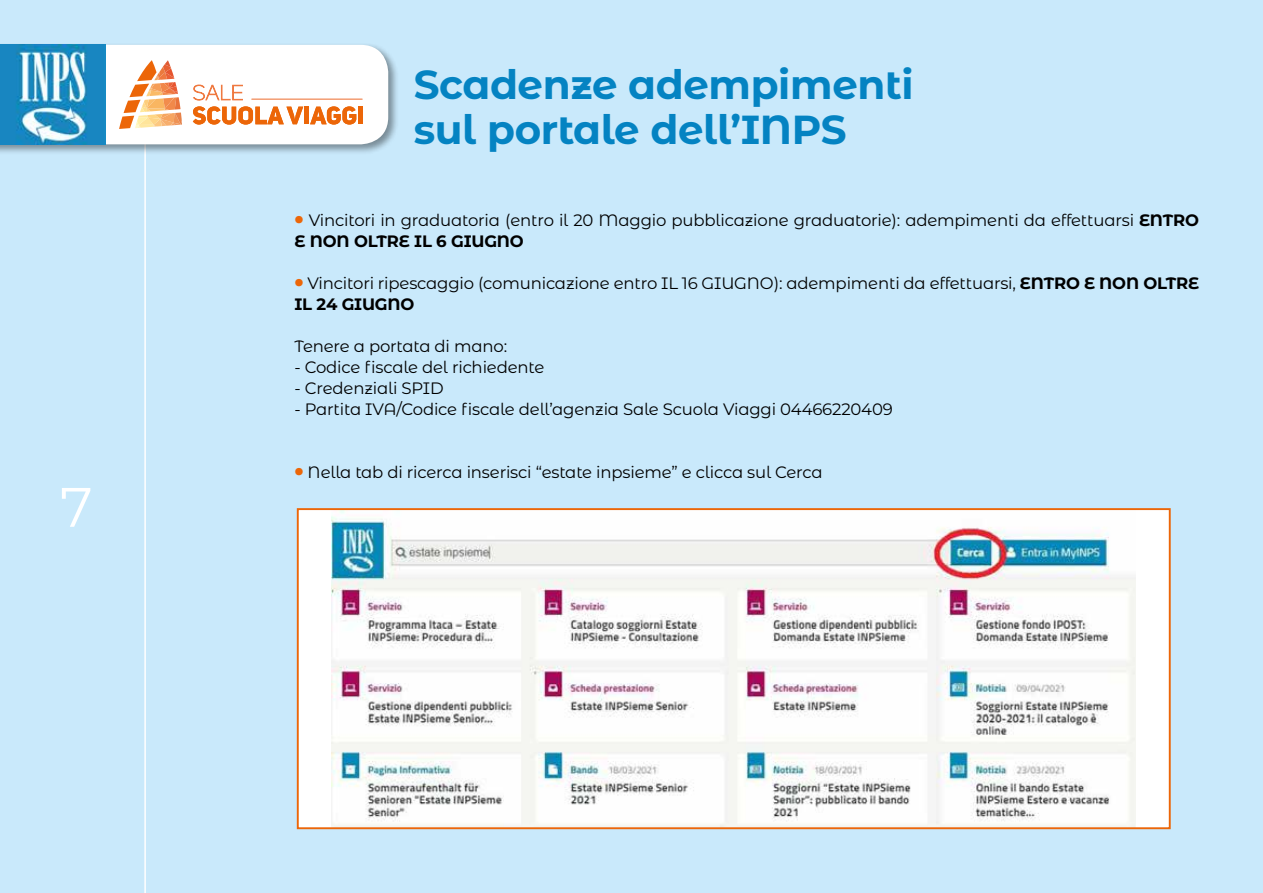
<style>
.page{position:relative;width:1263px;height:893px;background:#c9e9fb}
.page>*{position:absolute;margin:0;border:0;box-sizing:border-box;transform-origin:0 0}
.t1{font:55.5px "Montserrat Alternates";color:#fff}
.t2{font:700 40.5px/45px "Montserrat Alternates";letter-spacing:-.01em;color:#0483c2}
.t3{font:16.5px/21px "Montserrat Alternates";letter-spacing:-.01em;color:#000}
.s1{font-weight:900;font-size:22.5px;color:#ec6608}
.s2{font-weight:700}
</style>
<div class="page">
<hr style="left:144px;top:118px;width:2px;height:775px;background:#fff">
<div style="left:0;top:43px;width:399px;height:113px;background:#000;opacity:.4"></div>
<svg style="left:105px;top:45px;width:283px;height:99px;background:#fae9dd"></svg>
<img style="left:0;top:45px;width:105px;height:99px">
<div style="left:298px;top:509px;width:872px;height:319px;background:#fff"></div>
<img style="left:332px;top:511px;width:804px;height:315px">
<div style="left:297px;top:508px;width:874px;height:321px;border:2px solid #ec6608"></div>
<h1 class="t1" style="left:60px;top:469px;width:34px">7</h1>
<h2 class="t2" style="left:414px;top:60px;width:501px">Scadenze adempimenti sul portale dell’INPS</h2>
<p class="t3" style="left:294px;top:209px;width:906px"><span class="s1">•</span> Vincitori in graduatoria (entro il 20 Maggio pubblicazione graduatorie): adempimenti da effettuarsi <span class="s2">ENTRO<br>E NON OLTRE IL 6 GIUGNO</span></p>
<p class="t3" style="left:294px;top:272px;width:906px"><span class="s1">•</span> Vincitori ripescaggio (comunicazione entro IL 16 GIUGNO): adempimenti da effettuarsi, <span class="s2">ENTRO E NON OLTRE<br>IL 24 GIUGNO</span></p>
<p class="t3" style="left:294px;top:335px;width:214px">Tenere a portata di mano:</p>
<p class="t3" style="left:294px;top:356px;width:251px">- Codice fiscale del richiedente</p>
<p class="t3" style="left:294px;top:377px;width:151px">- Credenziali SPID</p>
<p class="t3" style="left:294px;top:398px;width:600px">- Partita IVA/Codice fiscale dell’agenzia Sale Scuola Viaggi 04466220409</p>
<p class="t3" style="left:294px;top:461px;width:530px"><span class="s1">•</span> Nella tab di ricerca inserisci “estate inpsieme” e clicca sul Cerca</p>
</div>
